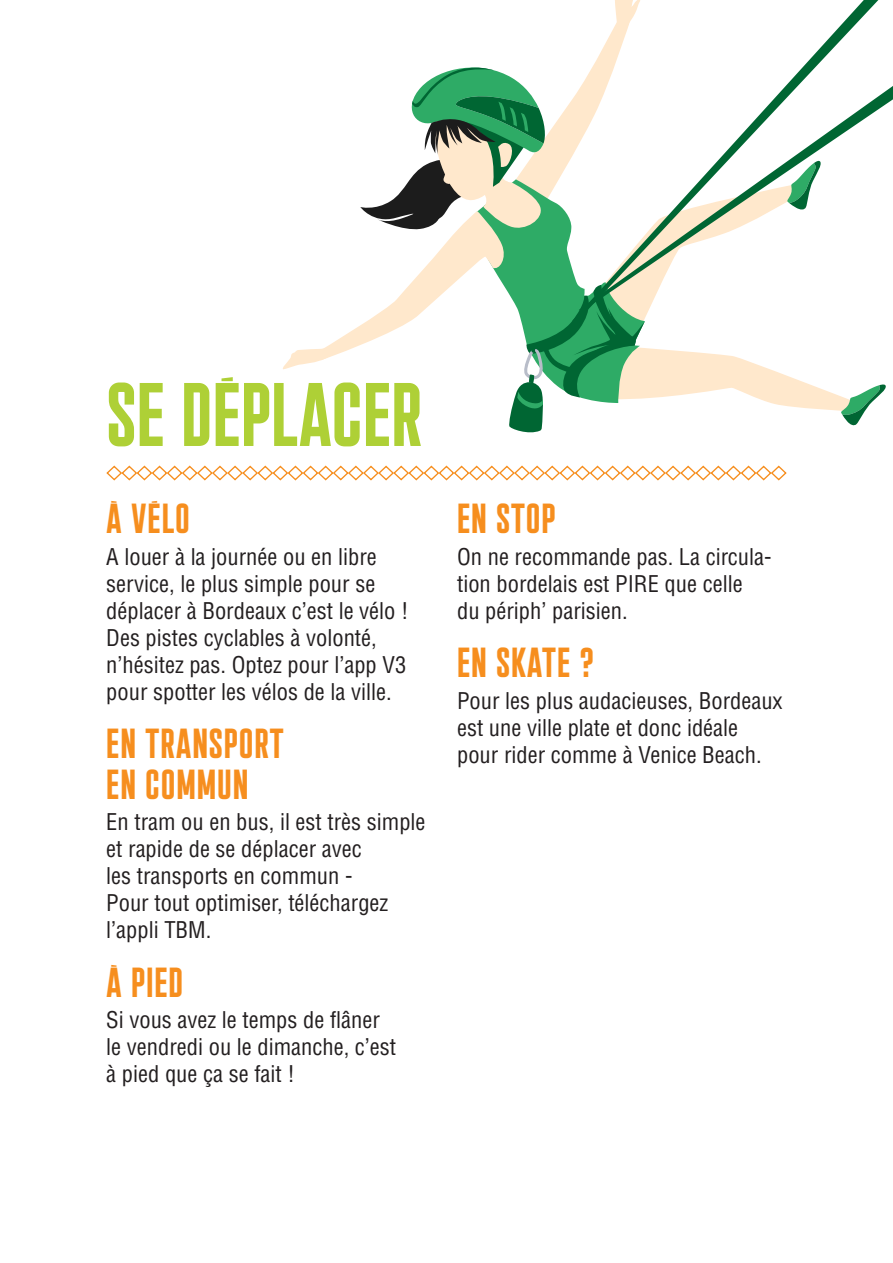
<style>
.page{position:relative;width:893px;height:1263px;background:#fff}
.page>*{position:absolute;margin:0;border:0;box-sizing:border-box;transform-origin:0 0}
.t1{font:700 90px "Plaak 42 Extracondensed";color:#aed036}
.t2{font:700 42px/40.5px "Plaak 42 Extracondensed";letter-spacing:.02em;color:#f68e1e}
.t3{font:condensed 22.5px/27px "Helvetica LT Std";color:#231f20}
</style>
<div class="page">
<svg style="left:106px;top:465px;width:681px;height:16px"></svg>
<svg style="left:283px;top:0;width:603px;height:433px"></svg>
<svg style="left:572px;top:0;width:306px;height:321px"></svg>
<svg style="left:579px;top:86px;width:314px;height:224px"></svg>
<p class="t1" style="left:106px;top:373px;width:318px">SE DÉPLACER</p>
<p class="t2" style="left:106px;top:499px;width:85px">À VÉLO</p>
<p class="t3" style="left:106px;top:543px;width:304px">A louer à la journée ou en libre service, le plus simple pour se déplacer à Bordeaux c’est le vélo !<br>Des pistes cyclables à volonté, n’hésitez pas. Optez pour l’app V3 pour spotter les vélos de la ville.</p>
<p class="t2" style="left:106px;top:724px;width:179px">EN TRANSPORT<br>EN COMMUN</p>
<p class="t3" style="left:106px;top:808px;width:321px">En tram ou en bus, il est très simple et rapide de se déplacer avec<br>les transports en commun -<br>Pour tout optimiser, téléchargez l’appli TBM.</p>
<p class="t2" style="left:106px;top:962px;width:78px">À PIED</p>
<p class="t3" style="left:106px;top:1006px;width:291px">Si vous avez le temps de flâner le vendredi ou le dimanche, c’est à pied que ça se fait !</p>
<p class="t2" style="left:457px;top:499px;width:100px">EN STOP</p>
<p class="t3" style="left:457px;top:543px;width:316px">On ne recommande pas. La circula&shy;tion bordelais est PIRE que celle<br>du périph’ parisien.</p>
<p class="t2" style="left:457px;top:643px;width:139px">EN SKATE ?</p>
<p class="t3" style="left:457px;top:687px;width:327px">Pour les plus audacieuses, Bordeaux est une ville plate et donc idéale pour rider comme à Venice Beach.</p>
</div>
